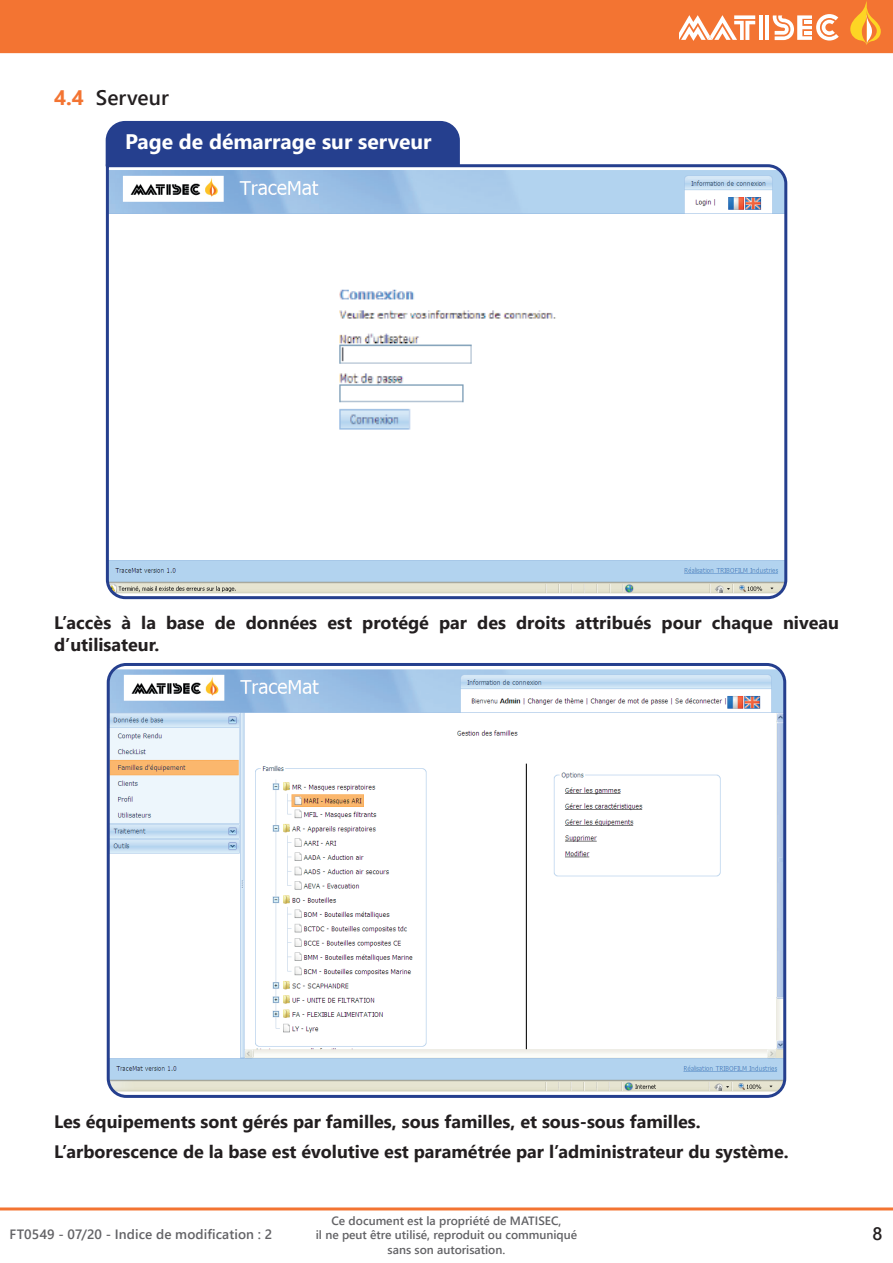
<style>
.page{position:relative;width:893px;height:1263px;background:#fff}
.page>*{position:absolute;margin:0;border:0;box-sizing:border-box;transform-origin:0 0}
.texte{font:700 21px "Segoe UI";color:#fff}
.t1{font:600 21px "Segoe UI";color:#231f20}
.texte-2{font:700 18px/21.6px "Segoe UI";color:#231f20}
.t2{font:600 18px "Segoe UI";color:#231f20}
.t3{font:600 13.5px "Segoe UI";letter-spacing:.005em;color:#636366}
.t4{font:600 12px/14.4px "Segoe UI";color:#636366;text-align:center}
.s1{font-weight:700;color:#f37432}
</style>
<div class="page">
<div style="left:0;top:0;width:893px;height:53px;background:#f37432"></div>
<hr style="left:759px;top:15px;width:4px;height:25px;background:#fff">
<hr style="left:765px;top:15px;width:4px;height:25px;background:#fff">
<svg style="left:679px;top:15px;width:76px;height:26px"></svg>
<svg style="left:773px;top:14px;width:66px;height:27px"></svg>
<svg style="left:850px;top:0;width:31px;height:45px"></svg>
<hr style="left:0;top:1207px;width:893px;height:3px;background:#f37432">
<svg style="left:105px;top:164px;width:683px;height:436px"></svg>
<div style="left:105px;top:120px;width:356px;height:48px;background:#253f8e"></div>
<img style="left:108px;top:669px;width:677px;height:422px">
<div style="left:107px;top:663px;width:679px;height:435px;border:3px solid #253f8e;border-radius:18px"></div>
<p class="t1" style="left:54px;top:77px;width:116px"><span class="s1">4.4</span> Serveur</p>
<p class="texte" style="left:125px;top:122px;width:308px">Page de démarrage sur serveur</p>
<p class="texte-2" style="left:54px;top:611px;width:786px">L’accès à la base de données est protégé par des droits attribués pour chaque niveau d’utilisateur.</p>
<p class="texte-2" style="left:54px;top:1109px;width:648px">Les équipements sont gérés par familles, sous familles, et sous-sous familles.</p>
<p class="texte-2" style="left:54px;top:1139px;width:736px">L’arborescence de la base est évolutive est paramétrée par l’administrateur du système.</p>
<p class="t4" style="left:316px;top:1212px;width:263px">Ce document est la propriété de MATISEC,<br>il ne peut être utilisé, reproduit ou communiqué sans son autorisation.</p>
<p class="t3" style="left:10px;top:1221px;width:264px">FT0549 - 07/20 - Indice de modification : 2</p>
<p class="t2" style="left:872px;top:1216px;width:11px">8</p>
</div>
